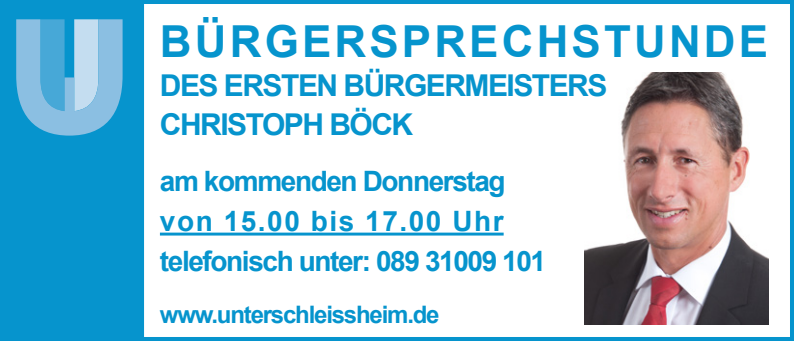
<style>
.page{position:relative;width:794px;height:341px;background:#fff}
.page>*{position:absolute;margin:0;border:0;box-sizing:border-box;transform-origin:0 0}
.Headline{font:700 44px "Arial";letter-spacing:.07em;color:#0694cd}
.Headline-2{font:700 30px "Arial";letter-spacing:-.05em;color:#0694cd}
.Headline-3{font:700 28px "Arial";letter-spacing:-.05em;color:#0694cd}
.Headline-4{font:700 28px "Arial";letter-spacing:.055em;color:#0694cd}
.Headline-5{font:700 24px "Arial";letter-spacing:-.05em;color:#0694cd}
</style>
<div class="page">
<img style="left:585px;top:72px;width:183px;height:251px">
<div style="left:0;top:0;width:794px;height:340px;border:4px solid #0694cd"></div>
<div style="left:2px;top:4px;width:140px;height:334px;background:#0694cd"></div>
<div style="left:0;top:2px;width:144px;height:338px;border:4px solid #0694cd"></div>
<hr style="left:160px;top:232px;width:343px;height:3px;background:#0694cd">
<svg style="left:16px;top:19px;width:107px;height:116px;background:#76b9df"></svg>
<p class="Headline" style="left:160px;top:12px;width:610px">BÜRGERSPRECHSTUNDE</p>
<p class="Headline-2" style="left:160px;top:65px;width:449px">DES ERSTEN BÜRGERMEISTERS</p>
<p class="Headline-2" style="left:160px;top:104px;width:255px">CHRISTOPH BÖCK</p>
<p class="Headline-3" style="left:160px;top:162px;width:347px">am kommenden Donnerstag</p>
<p class="Headline-4" style="left:160px;top:202px;width:345px">von 15.00 bis 17.00 Uhr</p>
<p class="Headline-3" style="left:160px;top:242px;width:388px">telefonisch unter: 089 31009 101</p>
<p class="Headline-5" style="left:160px;top:298px;width:281px">www.unterschleissheim.de</p>
</div>
